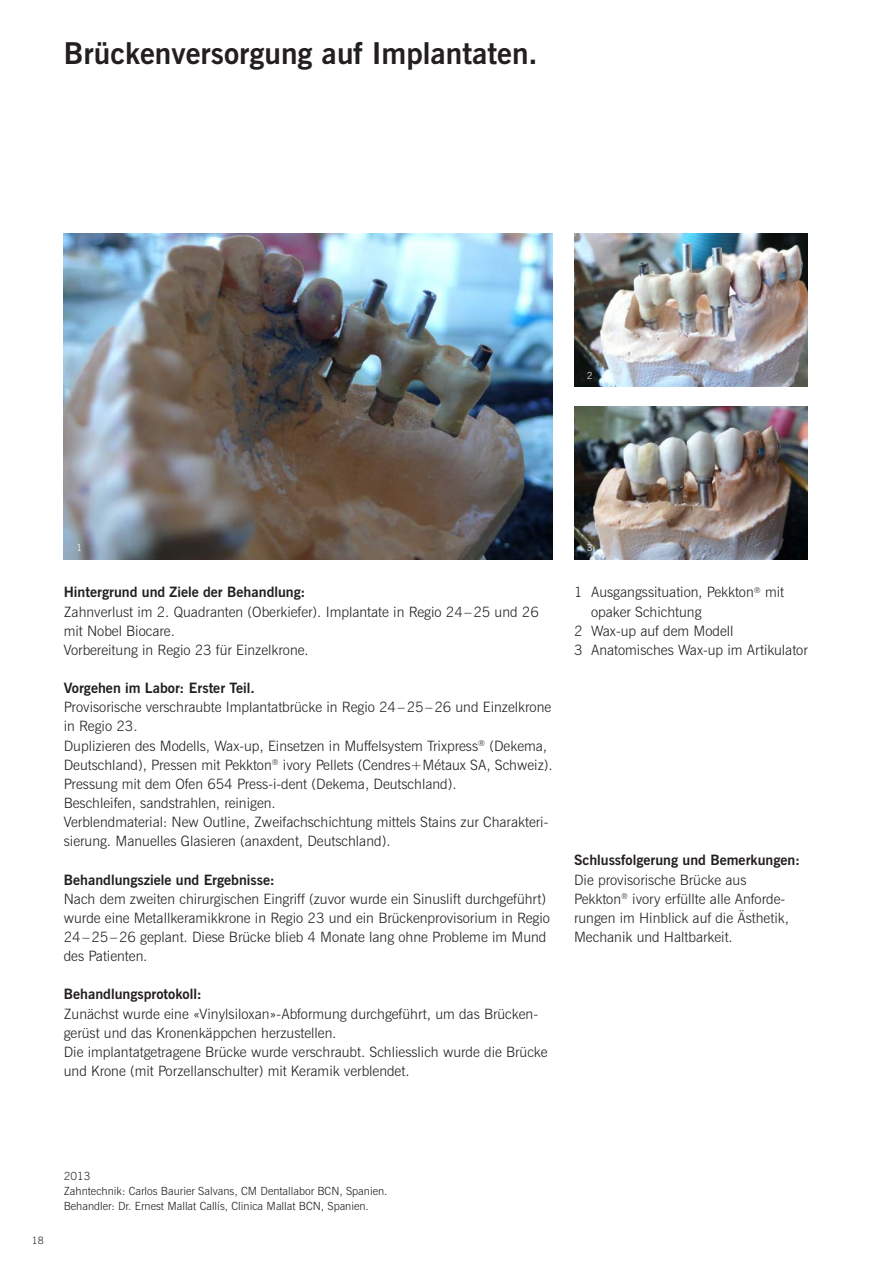
<style>
.page{position:relative;width:893px;height:1263px;background:#fff}
.page>*{position:absolute;margin:0;border:0;box-sizing:border-box;transform-origin:0 0}
.t1{font:700 30px "News Gothic BT";color:#231f20}
.t2{font:300 14.25px/19.2px "News Gothic BT";color:#231f20}
.t3{font:700 14.25px "News Gothic BT";color:#231f20}
.t4{font:300 11.25px/14.9px "News Gothic BT";color:#231f20}
.t5{font:300 10.2px "News Gothic BT";color:#231f20}
.t6{font:300 9.75px "News Gothic BT";color:#fff}
</style>
<div class="page">
<img style="left:64px;top:234px;width:489px;height:325px">
<img style="left:574px;top:234px;width:234px;height:153px">
<img style="left:574px;top:406px;width:234px;height:153px">
<h1 class="t1" style="left:64px;top:35px;width:475px">Brückenversorgung auf Implantaten.</h1>
<p class="t6" style="left:587px;top:369px;width:7px">2</p>
<p class="t6" style="left:77px;top:541px;width:7px">1</p>
<p class="t6" style="left:587px;top:541px;width:7px">3</p>
<p class="t3" style="left:64px;top:584px;width:243px">Hintergrund und Ziele der Behandlung:</p>
<p class="t2" style="left:64px;top:602px;width:477px">Zahnverlust im 2. Quadranten (Oberkiefer). Implantate in Regio 24–25 und 26 mit Nobel Biocare.<br>Vorbereitung in Regio 23 für Einzelkrone.</p>
<p class="t3" style="left:64px;top:679px;width:192px">Vorgehen im Labor: Erster Teil.</p>
<p class="t2" style="left:64px;top:697px;width:490px">Provisorische verschraubte Implantatbrücke in Regio 24–25–26 und Einzelkrone in Regio 23.<br>Duplizieren des Modells, Wax-up, Einsetzen in Muffelsystem Trixpress<sup>®</sup> (Dekema, Deutschland), Pressen mit Pekkton<sup>®</sup> ivory Pellets (Cendres+Métaux SA, Schweiz).<br>Pressung mit dem Ofen 654 Press-i-dent (Dekema, Deutschland).<br>Beschleifen, sandstrahlen, reinigen.<br>Verblendmaterial: New Outline, Zweifachschichtung mittels Stains zur Charakteri&shy;sierung. Manuelles Glasieren (anaxdent, Deutschland).</p>
<p class="t3" style="left:64px;top:871px;width:213px">Behandlungsziele und Ergebnisse:</p>
<p class="t2" style="left:64px;top:889px;width:488px">Nach dem zweiten chirurgischen Eingriff (zuvor wurde ein Sinuslift durchgeführt) wurde eine Metallkeramikkrone in Regio 23 und ein Brückenprovisorium in Regio 24–25–26 geplant. Diese Brücke blieb 4 Monate lang ohne Probleme im Mund des Patienten.</p>
<p class="t3" style="left:64px;top:985px;width:139px">Behandlungsprotokoll:</p>
<p class="t2" style="left:64px;top:1004px;width:485px">Zunächst wurde eine «Vinylsiloxan»-Abformung durchgeführt, um das Brücken&shy;gerüst und das Kronenkäppchen herzustellen.<br>Die implantatgetragene Brücke wurde verschraubt. Schliesslich wurde die Brücke und Krone (mit Porzellanschulter) mit Keramik verblendet.</p>
<p class="t2" style="left:574px;top:583px;width:211px">1 Ausgangssituation, Pekkton<sup>®</sup> mit</p>
<p class="t2" style="left:591px;top:602px;width:112px">opaker Schichtung</p>
<p class="t2" style="left:574px;top:621px;width:161px">2 Wax-up auf dem Modell</p>
<p class="t2" style="left:574px;top:640px;width:235px">3 Anatomisches Wax-up im Artikulator</p>
<p class="t3" style="left:574px;top:852px;width:228px">Schlussfolgerung und Bemerkungen:</p>
<p class="t2" style="left:574px;top:870px;width:216px">Die provisorische Brücke aus Pekkton<sup>®</sup> ivory erfüllte alle Anforde&shy;rungen im Hinblick auf die Ästhetik, Mechanik und Haltbarkeit.</p>
<p class="t5" style="left:32px;top:1234px;width:14px">18</p>
<p class="t4" style="left:64px;top:1168px;width:325px">2013<br>Zahntechnik: Carlos Baurier Salvans, CM Dentallabor BCN, Spanien.<br>Behandler: Dr. Ernest Mallat Callís, Clinica Mallat BCN, Spanien.</p>
</div>
